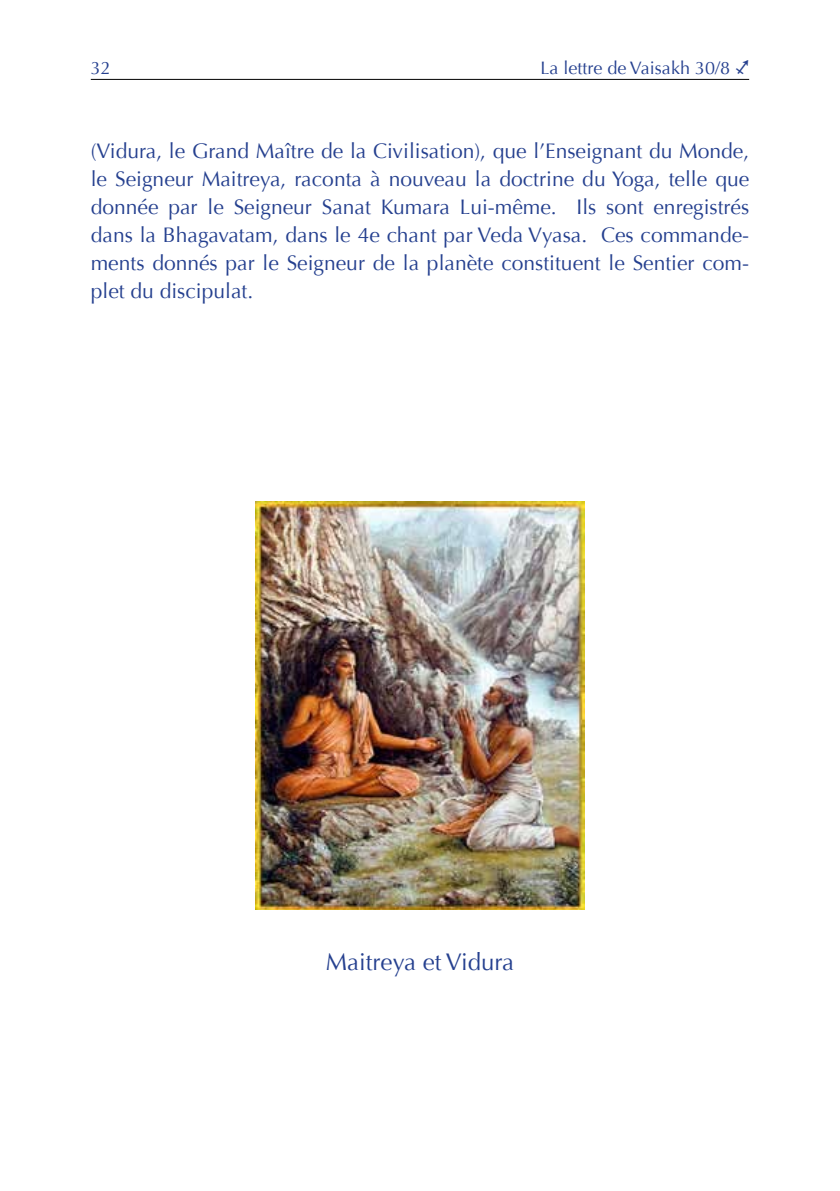
<style>
.page{position:relative;width:840px;height:1191px;background:#fff}
.page>*{position:absolute;margin:0;border:0;box-sizing:border-box;transform-origin:0 0}
.t1{font:24px "Optima";color:#25408f}
.t2{font:21px/28px "Optima";color:#25408f;text-align:justify}
.t3{font:18px "Optima";color:#25408f}
.s1{font-family:"Glyphs"}
</style>
<div class="page">
<hr style="left:91px;top:79px;width:657px;height:1px;background:#000">
<img style="left:255px;top:501px;width:329px;height:408px">
<p class="t3" style="left:91px;top:57px;width:22px">32</p>
<p class="t3" style="left:540px;top:57px;width:210px">La lettre de Vaisakh 30/8 <span class="s1">9</span></p>
<p class="t2" style="left:91px;top:137px;width:659px">(Vidura, le Grand Maître de la Civilisation), que l’Enseignant du Monde, le Seigneur Maitreya, raconta à nouveau la doctrine du Yoga, telle que donnée par le Seigneur Sanat Kumara Lui-même. Ils sont enregistrés dans la Bhagavatam, dans le 4e chant par Veda Vyasa. Ces commande&shy;ments donnés par le Seigneur de la planète constituent le Sentier com&shy;plet du discipulat.</p>
<p class="t1" style="left:326px;top:948px;width:190px">Maitreya et Vidura</p>
</div>
